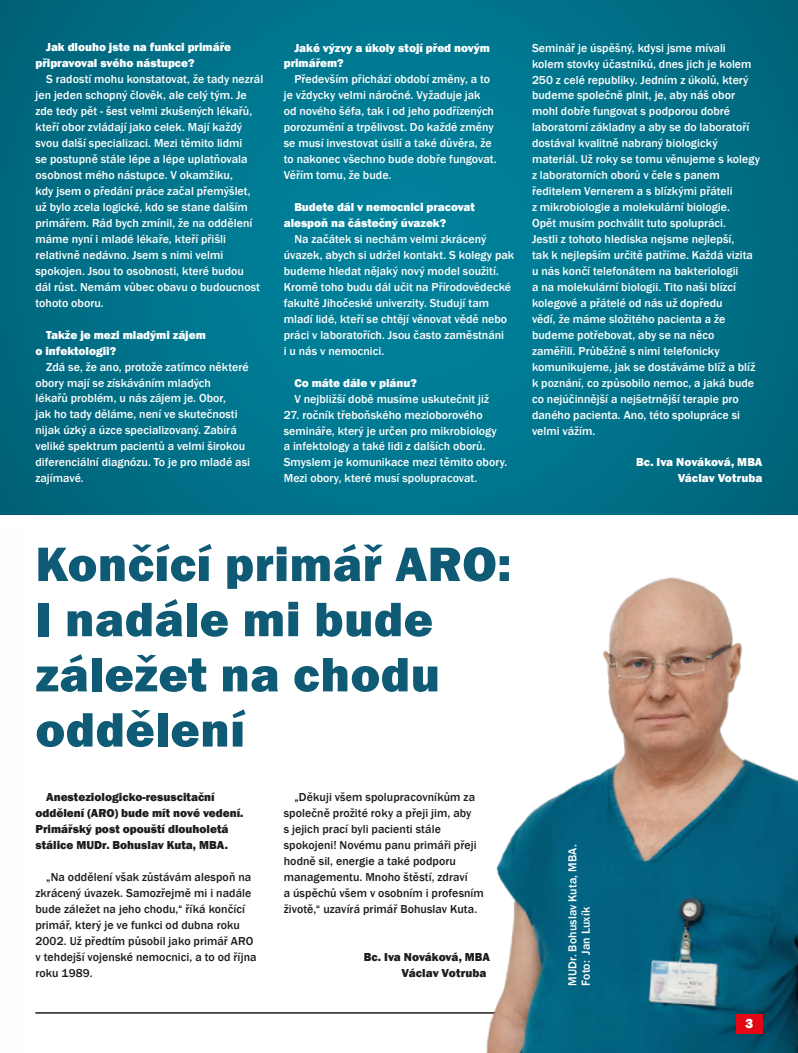
<style>
.page{position:relative;width:798px;height:1053px;background:#fff}
.page>*{position:absolute;margin:0;border:0;box-sizing:border-box;transform-origin:0 0}
.t1{font:800 50px/55.1px "Franklin Gothic";letter-spacing:.01em;color:#0f5a74}
.t2{font:800 13.75px "Franklin Gothic";color:#fff}
.t3{font:500 11.88px/16px "Franklin Gothic";letter-spacing:.005em;color:#fff}
.t4{font:500 11.88px/16px "Franklin Gothic";letter-spacing:.005em;color:#1d1d1b}
.t5{font:800 11.88px/16px "Franklin Gothic";letter-spacing:-.005em;color:#fff}
.t6{font:800 11.88px/16px "Franklin Gothic";color:#1d1d1b}
</style>
<div class="page">
<hr style="left:35px;top:1012px;width:727px;height:1px;background:#1d1d1b">
<img style="left:455px;top:577px;width:342px;height:475px">
<svg style="left:0;top:0;width:797px;height:514px;background:#00738b"></svg>
<div style="left:735px;top:1013px;width:27px;height:20px;background:#e30613"></div>
<p class="t5" style="left:35px;top:39px;width:197px;text-indent:11px">Jak dlouho jste na funkci primáře připravoval svého nástupce?</p>
<p class="t3" style="left:35px;top:71px;width:229px;text-indent:11px">S radostí mohu konstatovat, že tady nezrál jen jeden schopný člověk, ale celý tým. Je zde tedy pět - šest velmi zkušených lékařů, kteří obor zvládají jako celek. Mají každý svou další specializaci. Mezi těmito lidmi<br>se postupně stále lépe a lépe uplatňovala osobnost mého nástupce. V okamžiku,<br>kdy jsem o předání práce začal přemýšlet, už bylo zcela logické, kdo se stane dalším primářem. Rád bych zmínil, že na oddělení máme nyní i mladé lékaře, kteří přišli relativně nedávno. Jsem s nimi velmi spokojen. Jsou to osobnosti, které budou<br>dál růst. Nemám vůbec obavu o budoucnost tohoto oboru.</p>
<p class="t5" style="left:35px;top:326px;width:172px;text-indent:11px">Takže je mezi mladými zájem o infektologii?</p>
<p class="t3" style="left:35px;top:359px;width:216px;text-indent:11px">Zdá se, že ano, protože zatímco některé obory mají se získáváním mladých<br>lékařů problém, u nás zájem je. Obor,<br>jak ho tady děláme, není ve skutečnosti nijak úzký a úzce specializovaný. Zabírá veliké spektrum pacientů a velmi širokou diferenciální diagnózu. To je pro mladé asi zajímavé.</p>
<p class="t5" style="left:283px;top:39px;width:208px;text-indent:11px">Jaké výzvy a úkoly stojí před novým primářem?</p>
<p class="t3" style="left:283px;top:72px;width:214px;text-indent:11px">Především přichází období změny, a to je vždycky velmi náročné. Vyžaduje jak<br>od nového šéfa, tak i od jeho podřízených porozumění a trpělivost. Do každé změny se musí investovat úsilí a také důvěra, že to nakonec všechno bude dobře fungovat.<br>Věřím tomu, že bude.</p>
<p class="t5" style="left:283px;top:199px;width:193px;text-indent:11px">Budete dál v nemocnici pracovat alespoň na částečný úvazek?</p>
<p class="t3" style="left:283px;top:231px;width:232px;text-indent:11px">Na začátek si nechám velmi zkrácený úvazek, abych si udržel kontakt. S kolegy pak budeme hledat nějaký nový model soužití.<br>Kromě toho budu dál učit na Přírodovědecké fakultě Jihočeské univerzity. Studují tam mladí lidé, kteří se chtějí věnovat vědě nebo práci v laboratořích. Jsou často zaměstnáni<br>i u nás v nemocnici.</p>
<p class="t5" style="left:294px;top:374px;width:124px">Co máte dále v plánu?</p>
<p class="t3" style="left:294px;top:391px;width:196px">V nejbližší době musíme uskutečnit již</p>
<p class="t3" style="left:283px;top:406px;width:225px">27. ročník třeboňského mezioborového semináře, který je určen pro mikrobiology<br>a infektology a také lidi z dalších oborů.<br>Smyslem je komunikace mezi těmito obory.<br>Mezi obory, které musí spolupracovat.</p>
<p class="t3" style="left:532px;top:40px;width:229px">Seminář je úspěšný, kdysi jsme mívali kolem stovky účastníků, dnes jich je kolem 250 z celé republiky. Jedním z úkolů, který budeme společně plnit, je, aby náš obor mohl dobře fungovat s podporou dobré laboratorní základny a aby se do laboratoří dostával kvalitně nabraný biologický materiál. Už roky se tomu věnujeme s kolegy z laboratorních oborů v čele s panem ředitelem Vernerem a s blízkými přáteli<br>z mikrobiologie a molekulární biologie.<br>Opět musím pochválit tuto spolupráci.<br>Jestli z tohoto hlediska nejsme nejlepší,<br>tak k nejlepším určitě patříme. Každá vizita u nás končí telefonátem na bakteriologii<br>a na molekulární biologii. Tito naši blízcí kolegové a přátelé od nás už dopředu<br>vědí, že máme složitého pacienta a že budeme potřebovat, aby se na něco zaměřili. Průběžně s nimi telefonicky komunikujeme, jak se dostáváme blíž a blíž k poznání, co způsobilo nemoc, a jaká bude co nejúčinnější a nejšetrnější terapie pro daného pacienta. Ano, této spolupráce si velmi vážím.</p>
<p class="t5" style="left:636px;top:454px;width:128px;text-align:right">Bc. Iva Nováková, MBA<br>Václav Votruba</p>
<h1 class="t1" style="left:35px;top:536px;width:477px">Končící primář ARO:<br>I nadále mi bude záležet na chodu oddělení</h1>
<p class="t6" style="left:35px;top:789px;width:209px;text-indent:11px">Anesteziologicko-resuscitační oddělení (ARO) bude mít nové vedení.<br>Primářský post opouští dlouholetá stálice MUDr. Bohuslav Kuta, MBA.</p>
<p class="t4" style="left:35px;top:869px;width:223px;text-indent:11px">„Na oddělení však zůstávám alespoň na zkrácený úvazek. Samozřejmě mi i nadále bude záležet na jeho chodu,“ říká končící primář, který je ve funkci od dubna roku 2002. Už předtím působil jako primář ARO v tehdejší vojenské nemocnici, a to od října roku 1989.</p>
<p class="t4" style="left:283px;top:789px;width:202px;text-indent:11px">„Děkuji všem spolupracovníkům za společně prožité roky a přeji jim, aby<br>s jejich prací byli pacienti stále spokojeni! Novému panu primáři přeji hodně sil, energie a také podporu managementu. Mnoho štěstí, zdraví<br>a úspěchů všem v osobním i profesním životě,“ uzavírá primář Bohuslav Kuta.</p>
<p class="t6" style="left:401px;top:948px;width:90px;text-indent:-38px">Bc. Iva Nováková, MBA<br>Václav Votruba</p>
<p class="t3" style="left:565px;top:985px;width:143px;line-height:13.5px;rotate:-90deg">MUDr. Bohuslav Kuta, MBA.<br>Foto: Jan Luxík</p>
<p class="t2" style="left:744px;top:1014px;width:10px">3</p>
</div>
